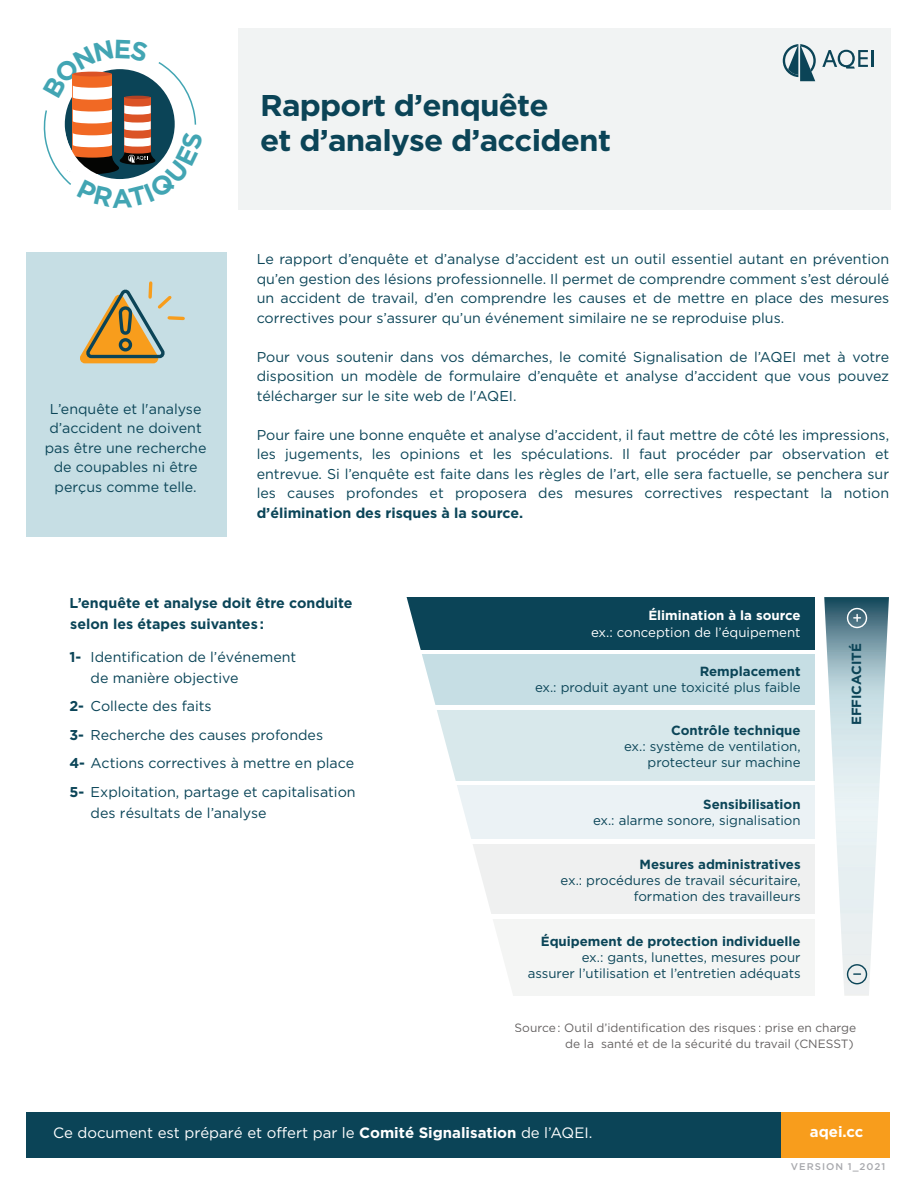
<style>
.page{position:relative;width:918px;height:1188px;background:#fff}
.page>*{position:absolute;margin:0;border:0;box-sizing:border-box;transform-origin:0 0}
.t1{font:700 30px/34.5px "Gotham";letter-spacing:-.025em;color:#0b4457;scale:1.05 1}
.t2{font:15px "Gotham";color:#fff}
.t3{font:700 15px "Gotham";color:#fff}
.t4{font:14.25px/19.5px "Gotham";color:#0b4558;text-align:justify}
.t5{font:700 14.25px/21px "Gotham";color:#0b4558}
.t6{font:13.2px/15.9px "Gotham";color:#0b4558;text-align:right}
.t7{font:700 13.2px "Gotham";color:#0b4558}
.t8{font:13.2px "Gotham";color:#fff}
.t9{font:700 13.2px "Gotham";color:#fff}
.t10{font:700 13.2px "Gotham";color:#0b4457}
.t11{font:12px/16.5px "Gotham";color:#666363;text-align:right}
.t12{font:500 9.75px "Gotham";letter-spacing:.1em;color:#a8a9ad}
.s1{font-weight:700}
</style>
<div class="page">
<div style="left:371px;top:597px;width:444px;height:53px;background:#0b4457"></div>
<div style="left:371px;top:655px;width:444px;height:50px;background:#c6dee4"></div>
<div style="left:371px;top:710px;width:444px;height:70px;background:#d8e8eb"></div>
<div style="left:371px;top:785px;width:444px;height:54px;background:#ebf2f5"></div>
<div style="left:371px;top:844px;width:443px;height:69px;background:#eff0f0"></div>
<div style="left:371px;top:919px;width:443px;height:77px;background:#f4f5f4"></div>
<img style="left:824px;top:597px;width:65px;height:399px">
<div style="left:26px;top:252px;width:201px;height:284px;background:#c6dee4"></div>
<div style="left:239px;top:28px;width:652px;height:182px;background:#f1f3f3"></div>
<svg style="left:783px;top:44px;width:33px;height:37px"></svg>
<svg style="left:822px;top:50px;width:52px;height:19px"></svg>
<svg style="left:81px;top:281px;width:104px;height:83px"></svg>
<div style="left:26px;top:1112px;width:756px;height:46px;background:#0b4457"></div>
<div style="left:781px;top:1112px;width:109px;height:46px;background:#f89d1c"></div>
<div style="left:847px;top:608px;width:20px;height:20px;border:1px solid #fff;border-radius:50%"></div>
<svg style="left:854px;top:615px;width:7px;height:6px"></svg>
<div style="left:847px;top:964px;width:20px;height:20px;border:1px solid #0b4558;border-radius:50%"></div>
<svg style="left:854px;top:973px;width:7px;height:2px"></svg>
<svg style="left:371px;top:597px;width:146px;height:399px;fill:#fff"></svg>
<svg style="left:43px;top:62px;width:154px;height:123px"></svg>
<p class="t4" style="left:45px;top:399px;width:163px;text-align:center">L’enquête et l'analyse d’accident ne doivent pas être une recherche de coupables ni être perçus comme telle.</p>
<h1 class="t1" style="left:260px;top:88px;width:336px">Rapport d’enquête<br>et d’analyse d’accident</h1>
<p class="t4" style="left:257px;top:249px;width:634px">Le rapport d’enquête et d’analyse d’accident est un outil essentiel autant en prévention qu’en gestion des lésions professionnelle. Il permet de comprendre comment s’est déroulé un accident de travail, d’en comprendre les causes et de mettre en place des mesures correctives pour s’assurer qu’un événement similaire ne se reproduise plus.</p>
<p class="t4" style="left:257px;top:347px;width:634px">Pour vous soutenir dans vos démarches, le comité Signalisation de l’AQEI met à votre disposition un modèle de formulaire d’enquête et analyse d’accident que vous pouvez télécharger sur le site web de l'AQEI.</p>
<p class="t4" style="left:257px;top:425px;width:634px">Pour faire une bonne enquête et analyse d’accident, il faut mettre de côté les impressions, les jugements, les opinions et les spéculations. Il faut procéder par observation et entrevue. Si l’enquête est faite dans les règles de l’art, elle sera factuelle, se penchera sur les causes profondes et proposera des mesures correctives respectant la notion</p>
<p class="t5" style="left:257px;top:502px;width:268px">d’élimination des risques à la source.</p>
<p class="t5" style="left:69px;top:592px;width:285px">L’enquête et analyse doit être conduite selon les étapes suivantes :</p>
<p class="t4" style="left:91px;top:646px;width:207px;line-height:21px;text-indent:-21px"><span class="s1">1-</span> Identification de l’événement de manière objective</p>
<p class="t4" style="left:69px;top:692px;width:288px;line-height:28.5px;text-align:left"><span class="s1">2-</span> Collecte des faits<br><span class="s1">3-</span> Recherche des causes profondes<br><span class="s1">4-</span> Actions correctives à mettre en place <span class="s1">5-</span> Exploitation, partage et capitalisation</p>
<p class="t4" style="left:91px;top:803px;width:177px">des résultats de l’analyse</p>
<p class="t9" style="left:648px;top:608px;width:154px">Élimination à la source</p>
<p class="t8" style="left:591px;top:625px;width:211px">ex.: conception de l’équipement</p>
<p class="t7" style="left:700px;top:663px;width:102px">Remplacement</p>
<p class="t6" style="left:535px;top:679px;width:267px">ex.: produit ayant une toxicité plus faible</p>
<p class="t7" style="left:671px;top:723px;width:131px">Contrôle technique</p>
<p class="t6" style="left:624px;top:738px;width:178px">ex.: système de ventilation, protecteur sur machine</p>
<p class="t7" style="left:703px;top:797px;width:99px">Sensibilisation</p>
<p class="t6" style="left:593px;top:812px;width:209px">ex.: alarme sonore, signalisation</p>
<p class="t7" style="left:640px;top:857px;width:163px">Mesures administratives</p>
<p class="t6" style="left:561px;top:872px;width:242px">ex.: procédures de travail sécuritaire, formation des travailleurs</p>
<p class="t7" style="left:541px;top:934px;width:261px">Équipement de protection individuelle</p>
<p class="t6" style="left:528px;top:949px;width:274px">ex.: gants, lunettes, mesures pour<br>assurer l’utilisation et l’entretien adéquats</p>
<p class="t10" style="left:849px;top:725px;width:84px;rotate:-90deg">EFFICACITÉ</p>
<p class="t11" style="left:515px;top:1019px;width:343px">Source : Outil d’identification des risques : prise en charge de la santé et de la sécurité du travail (CNESST)</p>
<p class="t2" style="left:53px;top:1124px;width:541px">Ce document est préparé et offert par le <span class="s1">Comité Signalisation</span> de l’AQEI.</p>
<p class="t3" style="left:810px;top:1123px;width:55px">aqei.cc</p>
<p class="t12" style="left:791px;top:1161px;width:96px">VERSION 1_2021</p>
</div>
